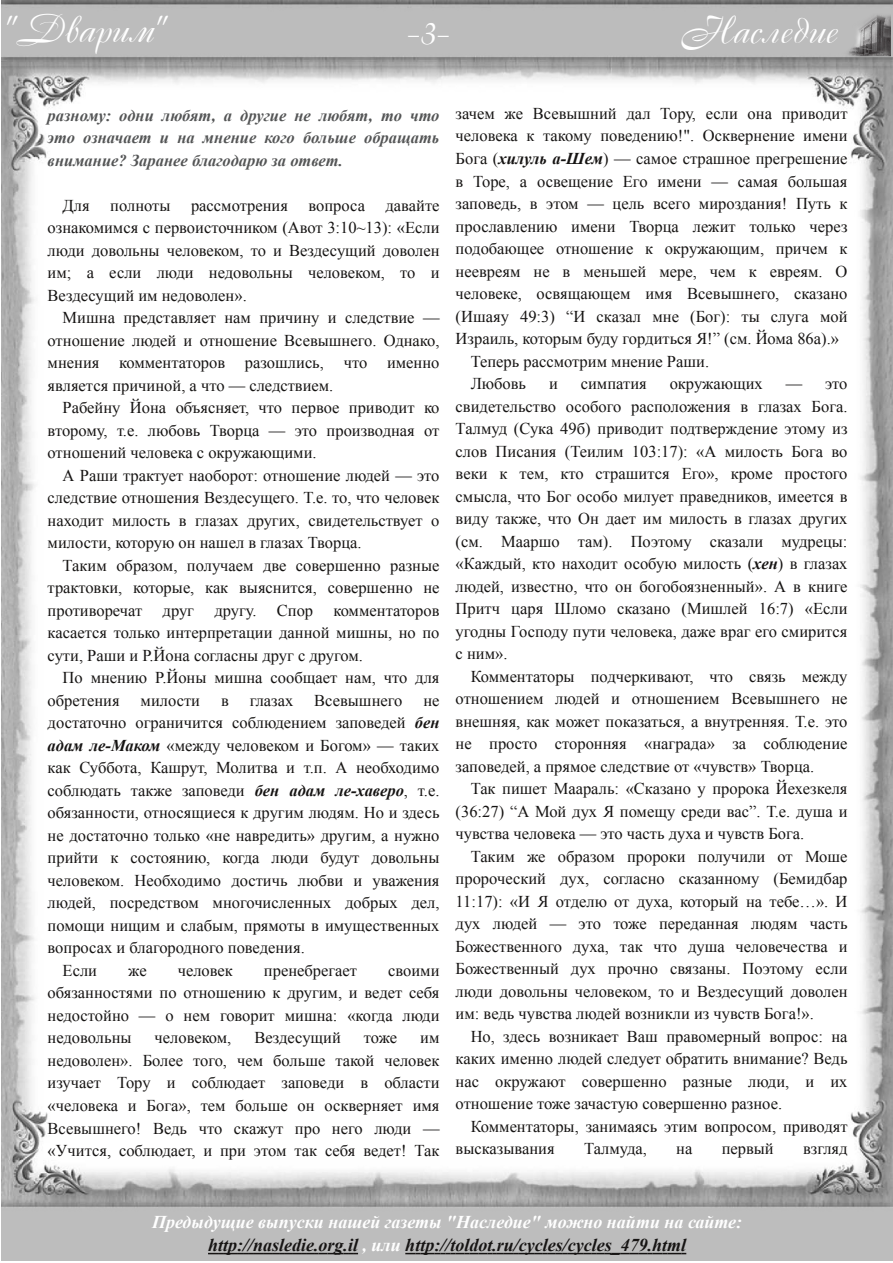
<style>
.page{position:relative;width:893px;height:1263px;background:#fff}
.page>*{position:absolute;margin:0;border:0;box-sizing:border-box;transform-origin:0 0}
.t1{font:37.5px "Cassandra";color:#fff}
.t2{font:italic 700 18px/22.5px "Times New Roman";color:#161413;text-align:center}
.t3{font:16.5px/22.5px "Times New Roman";color:#161413;text-align:justify}
.t4{font:italic 700 16.5px/22.5px "Times New Roman";color:#545556;text-align:justify}
.s1{font-weight:700;font-style:italic}
.s2{color:#fff}
</style>
<div class="page">
<img style="left:2px;top:0;width:891px;height:1260px">
<img style="left:836px;top:8px;width:55px;height:52px">
<svg style="left:208px;top:1253px;width:150px;height:1px"></svg>
<svg style="left:405px;top:1253px;width:281px;height:1px"></svg>
<h1 class="t1" style="left:3px;top:5px;width:164px">"Дварим"</h1>
<h1 class="t1" style="left:406px;top:7px;width:44px">-3-</h1>
<h1 class="t1" style="left:681px;top:6px;width:158px">Наследие</h1>
<p class="t4" style="left:48px;top:104px;width:393px">разному: одни любят, а другие не любят, то что это означает и на мнение кого больше обращать внимание? Заранее благодарю за ответ.</p>
<p class="t3" style="left:48px;top:194px;width:393px;text-indent:15px">Для полноты рассмотрения вопроса давайте ознакомимся с первоисточником (Авот 3:10~13): «Если люди довольны человеком, то и Вездесущий доволен им; а если люди недовольны человеком, то и Вездесущий им недоволен».</p>
<p class="t3" style="left:48px;top:307px;width:393px;text-indent:15px">Мишна представляет нам причину и следствие — отношение людей и отношение Всевышнего. Однако, мнения комментаторов разошлись, что именно является причиной, а что — следствием.</p>
<p class="t3" style="left:48px;top:397px;width:393px;text-indent:15px">Рабейну Йона объясняет, что первое приводит ко второму, т.е. любовь Творца — это производная от отношений человека с окружающими.</p>
<p class="t3" style="left:48px;top:464px;width:393px;text-indent:15px">А Раши трактует наоборот: отношение людей — это следствие отношения Вездесущего. Т.е. то, что человек находит милость в глазах других, свидетельствует о милости, которую он нашел в глазах Творца.</p>
<p class="t3" style="left:48px;top:554px;width:393px;text-indent:15px">Таким образом, получаем две совершенно разные трактовки, которые, как выяснится, совершенно не противоречат друг другу. Спор комментаторов касается только интерпретации данной мишны, но по сути, Раши и Р.Йона согласны друг с другом.</p>
<p class="t3" style="left:48px;top:667px;width:393px;text-indent:15px">По мнению Р.Йоны мишна сообщает нам, что для обретения</p>
<p class="t3" style="left:141px;top:689px;width:61px">милости</p>
<p class="t3" style="left:221px;top:689px;width:9px">в</p>
<p class="t3" style="left:250px;top:689px;width:45px">глазах</p>
<p class="t3" style="left:314px;top:689px;width:90px">Всевышнего</p>
<p class="t3" style="left:423px;top:689px;width:18px">не</p>
<p class="t3" style="left:48px;top:712px;width:393px">достаточно ограничится соблюдением заповедей <span class="s1">бен</span></p>
<p class="t3" style="left:48px;top:734px;width:393px"><span class="s1">адам ле-Маком</span> «между человеком и Богом» — таких</p>
<p class="t3" style="left:48px;top:757px;width:393px">как Суббота, Кашрут, Молитва и т.п. А необходимо</p>
<p class="t3" style="left:48px;top:779px;width:393px">соблюдать также заповеди <span class="s1">бен адам ле-хаверо</span>, т.е.</p>
<p class="t3" style="left:48px;top:802px;width:393px">обязанности, относящиеся к другим людям. Но и здесь</p>
<p class="t3" style="left:48px;top:824px;width:393px">не достаточно только «не навредить» другим, а нужно</p>
<p class="t3" style="left:48px;top:847px;width:393px">прийти к состоянию, когда люди будут довольны</p>
<p class="t3" style="left:48px;top:869px;width:393px">человеком. Необходимо достичь любви и уважения</p>
<p class="t3" style="left:48px;top:892px;width:393px">людей, посредством многочисленных добрых дел,</p>
<p class="t3" style="left:48px;top:914px;width:393px">помощи нищим и слабым, прямоты в имущественных</p>
<p class="t3" style="left:48px;top:937px;width:259px">вопросах и благородного поведения.</p>
<p class="t3" style="left:63px;top:959px;width:36px">Если</p>
<p class="t3" style="left:128px;top:959px;width:20px">же</p>
<p class="t3" style="left:178px;top:959px;width:57px">человек</p>
<p class="t3" style="left:264px;top:959px;width:95px">пренебрегает</p>
<p class="t3" style="left:48px;top:959px;width:393px;text-indent:341px">своими обязанностями по отношению к другим, и ведет себя недостойно — о нем говорит мишна: «когда люди недовольны</p>
<p class="t3" style="left:155px;top:1027px;width:78px">человеком,</p>
<p class="t3" style="left:254px;top:1027px;width:88px">Вездесущий</p>
<p class="t3" style="left:364px;top:1027px;width:35px">тоже</p>
<p class="t3" style="left:48px;top:1027px;width:393px;text-indent:373px">им недоволен». Более того, чем больше такой человек изучает Тору и соблюдает заповеди в области «человека и Бога», тем больше он оскверняет имя Всевышнего! Ведь что скажут про него люди — «Учится, соблюдает, и при этом так себя ведет! Так</p>
<p class="t3" style="left:456px;top:102px;width:393px">зачем же Всевышний дал Тору, если она приводит</p>
<p class="t3" style="left:456px;top:125px;width:393px">человека к такому поведению!". Осквернение имени</p>
<p class="t3" style="left:456px;top:147px;width:393px">Бога (<span class="s1">хилуль а-Шем</span>) — самое страшное прегрешение</p>
<p class="t3" style="left:456px;top:170px;width:393px">в Торе, а освещение Его имени — самая большая</p>
<p class="t3" style="left:456px;top:192px;width:393px">заповедь, в этом — цель всего мироздания! Путь к</p>
<p class="t3" style="left:456px;top:215px;width:393px">прославлению имени Творца лежит только через</p>
<p class="t3" style="left:456px;top:237px;width:393px">подобающее отношение к окружающим, причем к</p>
<p class="t3" style="left:456px;top:260px;width:393px">неевреям не в меньшей мере, чем к евреям. О</p>
<p class="t3" style="left:456px;top:282px;width:393px">человеке, освящающем имя Всевышнего, сказано</p>
<p class="t3" style="left:456px;top:305px;width:393px">(Ишаяу 49:3) “И сказал мне (Бог): ты слуга мой</p>
<p class="t3" style="left:456px;top:327px;width:385px">Израиль, которым буду гордиться Я!” (см. Йома 86а).»</p>
<p class="t3" style="left:471px;top:350px;width:240px">Теперь рассмотрим мнение Раши.</p>
<p class="t3" style="left:471px;top:372px;width:57px">Любовь</p>
<p class="t3" style="left:549px;top:372px;width:10px">и</p>
<p class="t3" style="left:581px;top:372px;width:67px">симпатия</p>
<p class="t3" style="left:670px;top:372px;width:95px">окружающих</p>
<p class="t3" style="left:456px;top:372px;width:393px;text-indent:330px">— это свидетельство особого расположения в глазах Бога.<br>Талмуд (Сука 49б) приводит подтверждение этому из слов Писания (Теилим 103:17): «А милость Бога во веки к тем, кто страшится Его», кроме простого смысла, что Бог особо милует праведников, имеется в виду также, что Он дает им милость в глазах других (см. Мааршо там). Поэтому сказали мудрецы: «Каждый, кто находит особую милость (<span class="s1">хен</span>) в глазах людей, известно, что он богобоязненный». А в книге Притч царя Шломо сказано (Мишлей 16:7) «Если угодны Господу пути человека, даже враг его смирится с ним».</p>
<p class="t3" style="left:456px;top:665px;width:393px;text-indent:15px">Комментаторы подчеркивают, что связь между отношением людей и отношением Всевышнего не внешняя, как может показаться, а внутренняя. Т.е. это не просто сторонняя «награда» за соблюдение заповедей, а прямое следствие от «чувств» Творца.</p>
<p class="t3" style="left:456px;top:777px;width:393px;text-indent:15px">Так пишет Маараль: «Сказано у пророка Йехезкеля (36:27) “А Мой дух Я помещу среди вас”. Т.е. душа и чувства человека — это часть духа и чувств Бога.</p>
<p class="t3" style="left:456px;top:845px;width:393px;text-indent:15px">Таким же образом пророки получили от Моше пророческий дух, согласно сказанному (Бемидбар 11:17): «И Я отделю от духа, который на тебе…». И дух людей — это тоже переданная людям часть Божественного духа, так что душа человечества и Божественный дух прочно связаны. Поэтому если люди довольны человеком, то и Вездесущий доволен им: ведь чувства людей возникли из чувств Бога!».</p>
<p class="t3" style="left:456px;top:1025px;width:393px;text-indent:15px">Но, здесь возникает Ваш правомерный вопрос: на каких именно людей следует обратить внимание? Ведь нас окружают совершенно разные люди, и их отношение тоже зачастую совершенно разное.</p>
<p class="t3" style="left:456px;top:1115px;width:393px;text-indent:15px">Комментаторы, занимаясь этим вопросом, приводят высказывания</p>
<p class="t3" style="left:584px;top:1137px;width:64px">Талмуда,</p>
<p class="t3" style="left:676px;top:1137px;width:18px">на</p>
<p class="t3" style="left:722px;top:1137px;width:54px">первый</p>
<p class="t3" style="left:803px;top:1137px;width:46px">взгляд</p>
<p class="t2" style="left:152px;top:1211px;width:592px"><span class="s2">Предыдущие выпуски нашей газеты "Наследие" можно найти на сайте: </span>http://nasledie.org.il <span class="s2">, или</span> http://toldot.ru/cycles/cycles_479.html</p>
</div>
